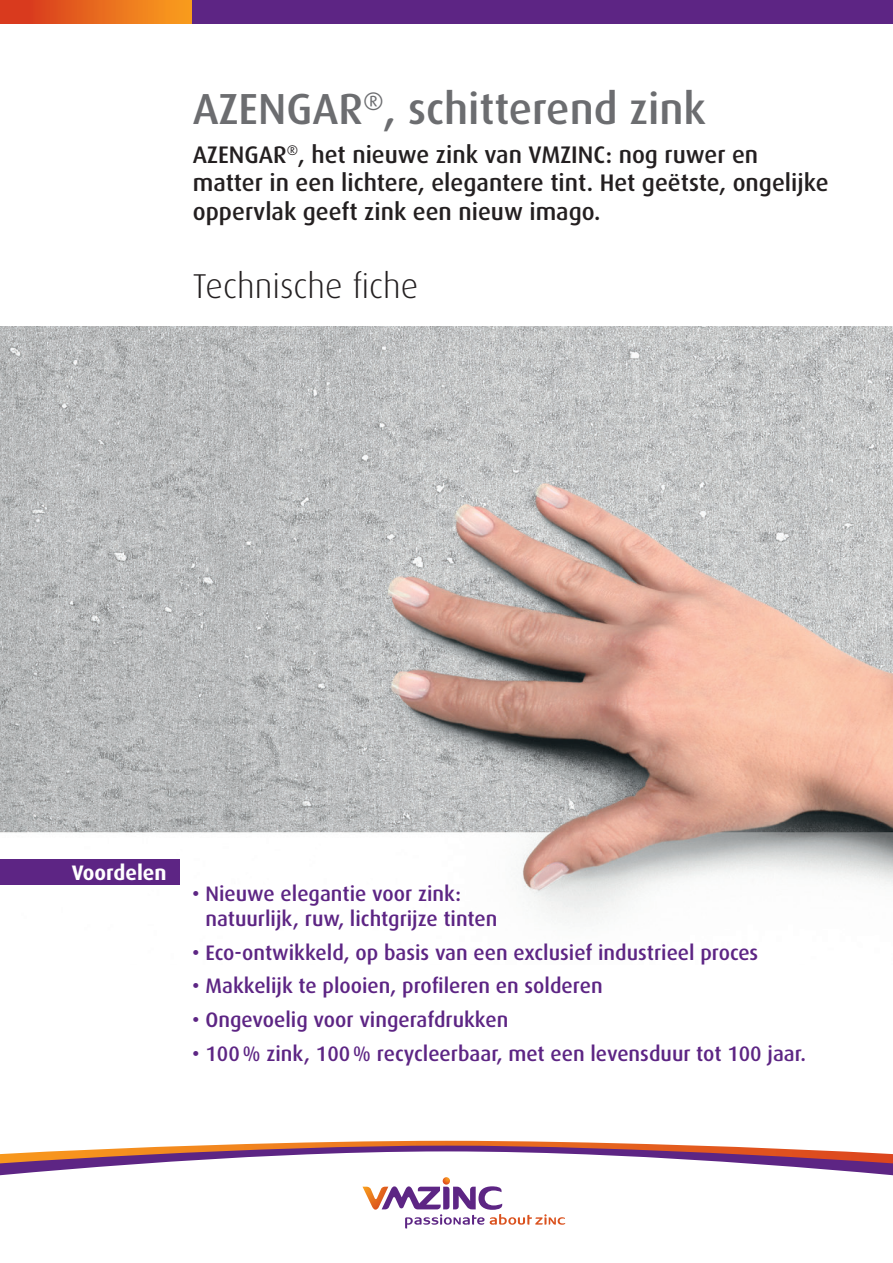
<style>
.page{position:relative;width:893px;height:1263px;background:#fff}
.page>*{position:absolute;margin:0;border:0;box-sizing:border-box;transform-origin:0 0}
.t1{font:500 43.5px "Dax";color:#6c6d70}
.t2{font:300 34.5px "Dax";color:#231f20}
.t3{font:500 24px/28.5px "Dax";color:#231f20}
.t4{font:500 21px/25.2px "Dax";color:#5d2584}
.t5{font:700 21px "Dax";color:#fff}
</style>
<div class="page">
<img style="left:0;top:327px;width:893px;height:595px">
<div style="left:0;top:0;width:192px;height:23px;background:linear-gradient(to right,#d52f1e,#faa01e)"></div>
<div style="left:192px;top:0;width:701px;height:23px;background:#5d2584"></div>
<div style="left:0;top:859px;width:179px;height:25px;background:#5d2584"></div>
<svg style="left:0;top:1141px;width:893px;height:87px"></svg>
<h1 class="t1" style="left:193px;top:85px;width:514px">AZENGAR<sup>®</sup>, schitterend zink</h1>
<p class="t3" style="left:193px;top:140px;width:637px">AZENGAR<sup>®</sup>, het nieuwe zink van VMZINC: nog ruwer en matter in een lichtere, elegantere tint. Het geëtste, ongelijke oppervlak geeft zink een nieuw imago.</p>
<h2 class="t2" style="left:193px;top:267px;width:227px">Technische fiche</h2>
<p class="t5" style="left:72px;top:861px;width:96px">Voordelen</p>
<p class="t4" style="left:205px;top:881px;width:294px;text-indent:-13px">• Nieuwe elegantie voor zink: natuurlijk, ruw, lichtgrijze tinten</p>
<p class="t4" style="left:192px;top:940px;width:568px">• Eco-ontwikkeld, op basis van een exclusief industrieel proces</p>
<p class="t4" style="left:192px;top:973px;width:412px">• Makkelijk te plooien, profileren en solderen</p>
<p class="t4" style="left:192px;top:1007px;width:318px">• Ongevoelig voor vingerafdrukken</p>
<p class="t4" style="left:192px;top:1041px;width:615px">• 100% zink, 100% recycleerbaar, met een levensduur tot 100 jaar.</p>
</div>
